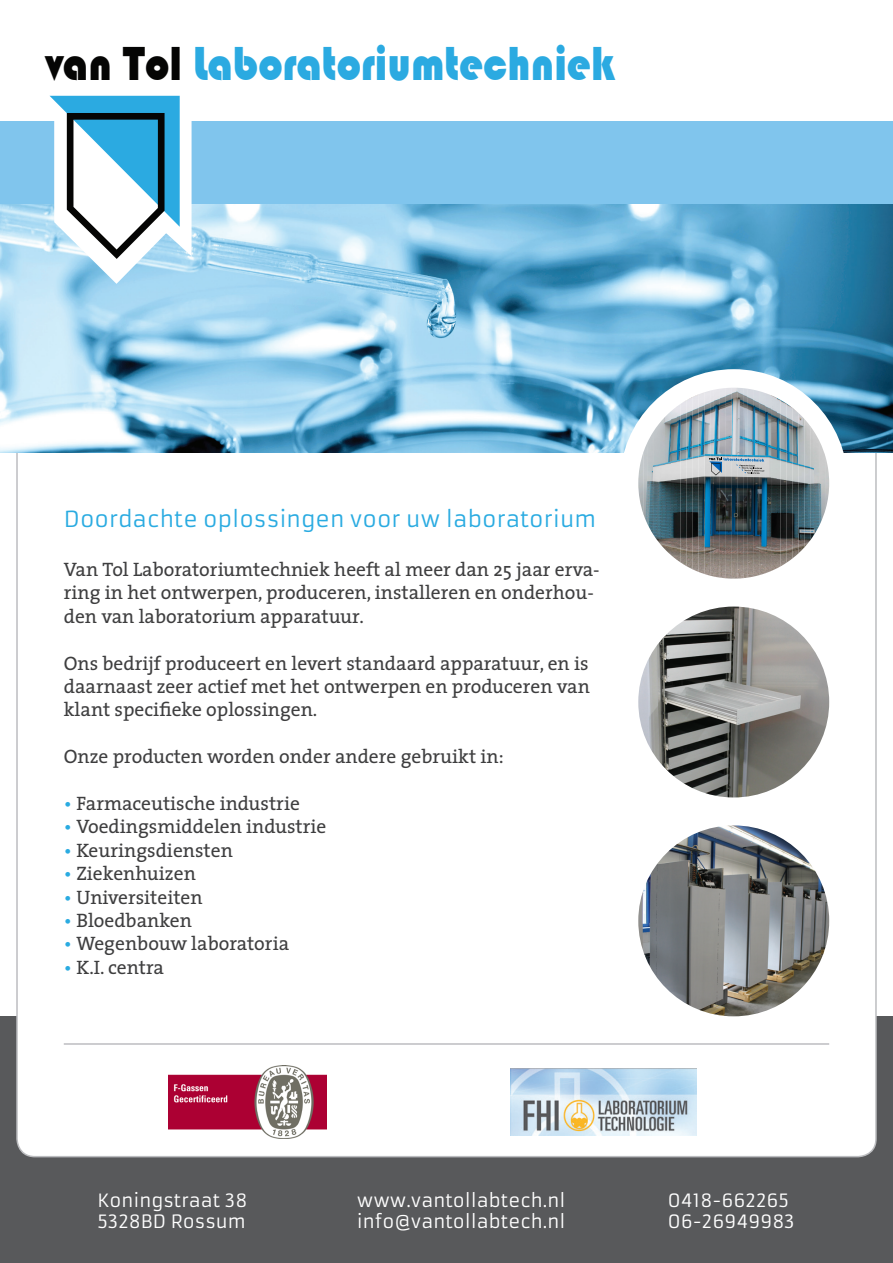
<style>
.page{position:relative;width:893px;height:1263px;background:#fff}
.page>*{position:absolute;margin:0;border:0;box-sizing:border-box;transform-origin:0 0}
.t1{font:49.2px "Bauhaus 93";color:#2baae1;scale:.88 1}
.t2{font:21.75px "Armata";color:#2aabe1}
.t3{font:19.5px/23.4px "The Serif";color:#3e3e3f}
.t4{font:18px "Armata";color:#fff}
.s1{color:#050504}
.s2{color:#2aabe1}
</style>
<div class="page">
<div style="left:0;top:1016px;width:893px;height:247px;background:#58595b"></div>
<div style="left:17px;top:185px;width:859px;height:971px;background:#fff;border-radius:18px"></div>
<img style="left:0;top:204px;width:893px;height:249px">
<div style="left:620px;top:369px;width:228px;height:228px;background:#fff;border-radius:50%"></div>
<div style="left:0;top:121px;width:893px;height:83px;background:#80c5ed"></div>
<svg style="left:50px;top:95px;width:142px;height:189px"></svg>
<img style="left:638px;top:454px;width:5px;height:59px">
<img style="left:671px;top:407px;width:6px;height:153px">
<img style="left:665px;top:411px;width:6px;height:144px">
<img style="left:659px;top:417px;width:6px;height:132px">
<img style="left:653px;top:424px;width:6px;height:119px">
<img style="left:647px;top:432px;width:6px;height:102px">
<img style="left:643px;top:444px;width:4px;height:79px">
<img style="left:704px;top:390px;width:10px;height:186px">
<img style="left:698px;top:392px;width:6px;height:182px">
<img style="left:692px;top:394px;width:6px;height:178px">
<img style="left:686px;top:397px;width:6px;height:172px">
<img style="left:680px;top:400px;width:6px;height:166px">
<img style="left:677px;top:404px;width:3px;height:158px">
<img style="left:714px;top:388px;width:45px;height:191px">
<img style="left:771px;top:395px;width:6px;height:176px">
<img style="left:765px;top:393px;width:6px;height:180px">
<img style="left:759px;top:391px;width:6px;height:184px">
<img style="left:804px;top:419px;width:6px;height:128px">
<img style="left:798px;top:413px;width:6px;height:140px">
<img style="left:792px;top:408px;width:6px;height:150px">
<img style="left:786px;top:403px;width:6px;height:160px">
<img style="left:780px;top:400px;width:6px;height:166px">
<img style="left:777px;top:398px;width:3px;height:170px">
<img style="left:826px;top:459px;width:3px;height:48px">
<img style="left:820px;top:443px;width:6px;height:81px">
<img style="left:814px;top:432px;width:6px;height:103px">
<img style="left:810px;top:426px;width:4px;height:114px">
<svg style="left:709px;top:457px;width:55px;height:18px"></svg>
<img style="left:638px;top:606px;width:191px;height:191px;border-radius:95px">
<img style="left:638px;top:825px;width:191px;height:191px;border-radius:95px">
<hr style="left:64px;top:1043px;width:765px;height:2px;background:#bcbdc0">
<img style="left:169px;top:1065px;width:157px;height:73px">
<img style="left:510px;top:1068px;width:187px;height:67px">
<p class="t1" style="left:46px;top:36px;width:647px"><span class="s1">van Tol</span> Laboratoriumtechniek</p>
<p class="t2" style="left:64px;top:506px;width:534px">Doordachte oplossingen voor uw laboratorium</p>
<p class="t3" style="left:64px;top:557px;width:537px">Van Tol Laboratoriumtechniek heeft al meer dan 25 jaar erva&shy;ring in het ontwerpen, produceren, installeren en onderhou&shy;den van laboratorium apparatuur.</p>
<p class="t3" style="left:64px;top:651px;width:528px;text-align:justify">Ons bedrijf produceert en levert standaard apparatuur, en is daarnaast zeer actief met het ontwerpen en produceren van klant specifieke oplossingen.</p>
<p class="t3" style="left:64px;top:744px;width:441px">Onze producten worden onder andere gebruikt in:</p>
<p class="t3" style="left:64px;top:791px;width:238px"><span class="s2">•</span> Farmaceutische industrie</p>
<p class="t3" style="left:64px;top:814px;width:264px"><span class="s2">•</span> Voedingsmiddelen industrie</p>
<p class="t3" style="left:64px;top:838px;width:171px"><span class="s2">•</span> Keuringsdiensten</p>
<p class="t3" style="left:64px;top:861px;width:134px"><span class="s2">•</span> Ziekenhuizen</p>
<p class="t3" style="left:64px;top:885px;width:140px"><span class="s2">•</span> Universiteiten</p>
<p class="t3" style="left:64px;top:908px;width:130px"><span class="s2">•</span> Bloedbanken</p>
<p class="t3" style="left:64px;top:931px;width:227px"><span class="s2">•</span> Wegenbouw laboratoria</p>
<p class="t3" style="left:64px;top:955px;width:102px"><span class="s2">•</span> K.I. centra</p>
<p class="t4" style="left:97px;top:1189px;width:151px">Koningstraat 38</p>
<p class="t4" style="left:357px;top:1189px;width:210px">www.vantollabtech.nl</p>
<p class="t4" style="left:667px;top:1189px;width:123px">0418-662265</p>
<p class="t4" style="left:97px;top:1211px;width:150px">5328BD Rossum</p>
<p class="t4" style="left:357px;top:1211px;width:210px">info@vantollabtech.nl</p>
<p class="t4" style="left:667px;top:1211px;width:129px">06-26949983</p>
</div>
